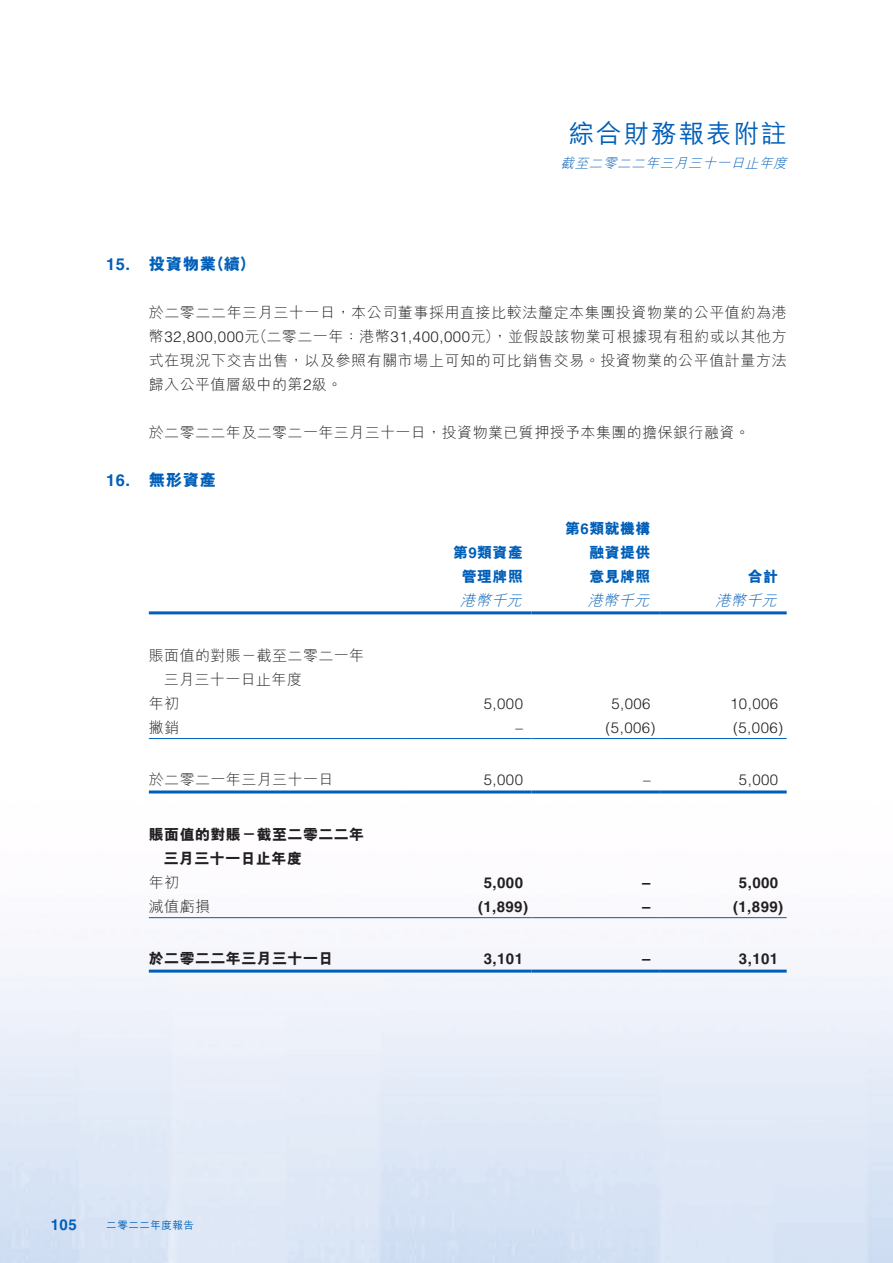
<style>
.page{position:relative;width:893px;height:1263px;background:#fff}
.page>*{position:absolute;margin:0;border:0;box-sizing:border-box;transform-origin:0 0}
.t1{font:500 25.5px "M Hei HK";letter-spacing:.08em;color:#005fb9}
.t2{font:800 16.5px "M Hei HK";letter-spacing:.03em;color:#005fb9}
.t3{font:700 16.5px "Helvetica LT Std";color:#005fb9}
.t4{font:300 15px/24px "M Hei HK";letter-spacing:.03em;color:#231f20;text-align:justify}
.t5{font:300 15px "Helvetica LT Std";letter-spacing:.03em;color:#231f20}
.t6{font:700 15px "Helvetica LT Std";letter-spacing:.03em;color:#231f20}
.t7{font:800 15px/24px "M Hei HK";letter-spacing:.03em;color:#231f20}
.t8{font:800 15px/24px "M Hei HK";letter-spacing:.03em;color:#005fb9;text-align:center}
.t9{font:italic 300 15px "M Hei HK";color:#005fb9}
.t10{font:700 15px "Helvetica LT Std";color:#005fb9}
.t11{font:italic 300 13.5px "M Hei HK";color:#005fb9}
.t12{font:500 10.5px "M Hei HK";letter-spacing:.05em;color:#005fb9}
.s1{font-family:"Helvetica LT Std"}
.s2{font-family:"Helvetica LT Std";font-weight:700}
</style>
<div class="page">
<img style="left:0;top:611px;width:893px;height:652px">
<hr style="left:149px;top:611px;width:255px;height:3px;background:#005fb9">
<hr style="left:404px;top:611px;width:127px;height:3px;background:#005fb9">
<hr style="left:531px;top:611px;width:128px;height:3px;background:#005fb9">
<hr style="left:659px;top:611px;width:128px;height:3px;background:#005fb9">
<hr style="left:149px;top:738px;width:255px;height:1px;background:#005fb9">
<hr style="left:404px;top:738px;width:127px;height:1px;background:#005fb9">
<hr style="left:531px;top:738px;width:128px;height:1px;background:#005fb9">
<hr style="left:659px;top:738px;width:128px;height:1px;background:#005fb9">
<hr style="left:149px;top:790px;width:255px;height:3px;background:#005fb9">
<hr style="left:404px;top:790px;width:127px;height:3px;background:#005fb9">
<hr style="left:531px;top:790px;width:128px;height:3px;background:#005fb9">
<hr style="left:659px;top:790px;width:128px;height:3px;background:#005fb9">
<hr style="left:149px;top:917px;width:255px;height:1px;background:#005fb9">
<hr style="left:404px;top:917px;width:127px;height:1px;background:#005fb9">
<hr style="left:531px;top:917px;width:128px;height:1px;background:#005fb9">
<hr style="left:659px;top:917px;width:128px;height:1px;background:#005fb9">
<hr style="left:149px;top:969px;width:255px;height:3px;background:#005fb9">
<hr style="left:404px;top:969px;width:127px;height:3px;background:#005fb9">
<hr style="left:531px;top:969px;width:128px;height:3px;background:#005fb9">
<hr style="left:659px;top:969px;width:128px;height:3px;background:#005fb9">
<h1 class="t1" style="left:569px;top:115px;width:219px">綜合財務報表附註</h1>
<p class="t11" style="left:561px;top:156px;width:231px">截至二零二二年三月三十一日止年度</p>
<p class="t3" style="left:106px;top:254px;width:25px">15.</p>
<p class="t3" style="left:106px;top:470px;width:25px">16.</p>
<p class="t2" style="left:209px;top:255px;width:48px">（續(</p>
<p class="t2" style="left:149px;top:255px;width:69px">投資物業</p>
<p class="t4" style="left:149px;top:300px;width:639px">於二零二二年三月三十一日，本公司董事採用直接比較法釐定本集團投資物業的公平值約為港幣<span class="s1">32,800,000</span> （元二零二一年：港幣<span class="s1">31,400,000</span>元，）並假設該物業可根據現有租約或以其他方式在現況下交吉出售，以及參照有關市場上可知的可比銷售交易。投資物業的公平值計量方法歸入公平值層級中的第 級<span class="s1">2</span> 。</p>
<p class="t4" style="left:149px;top:420px;width:602px">於二零二二年及二零二一年三月三十一日，投資物業已質押授予本集團的擔保銀行融資。</p>
<p class="t2" style="left:149px;top:471px;width:69px">無形資產</p>
<p class="t8" style="left:453px;top:540px;width:72px">第<span class="s2">9</span>類資產管理牌照</p>
<p class="t8" style="left:565px;top:516px;width:87px;text-align:right">第<span class="s2">6</span>類就機構融資提供</p>
<p class="t8" style="left:589px;top:564px;width:63px">意見牌照</p>
<p class="t8" style="left:748px;top:564px;width:32px">合計</p>
<p class="t9" style="left:460px;top:593px;width:67px">港幣千元</p>
<p class="t9" style="left:588px;top:593px;width:67px">港幣千元</p>
<p class="t9" style="left:715px;top:593px;width:67px">港幣千元</p>
<p class="t4" style="left:164px;top:643px;width:202px;text-indent:-15px">賬面值的對賬－截至二零二一年三月三十一日止年度</p>
<p class="t4" style="left:149px;top:691px;width:32px">年初</p>
<p class="t5" style="left:484px;top:694px;width:41px">5,000</p>
<p class="t5" style="left:611px;top:694px;width:41px">5,006</p>
<p class="t5" style="left:730px;top:694px;width:49px">10,006</p>
<p class="t4" style="left:149px;top:715px;width:32px">撇銷</p>
<p class="t5" style="left:515px;top:718px;width:9px">–</p>
<p class="t5" style="left:606px;top:718px;width:52px">)5,006(</p>
<p class="t5" style="left:733px;top:718px;width:52px">)5,006(</p>
<p class="t4" style="left:149px;top:767px;width:186px">於二零二一年三月三十一日</p>
<p class="t5" style="left:484px;top:770px;width:41px">5,000</p>
<p class="t5" style="left:643px;top:770px;width:9px">–</p>
<p class="t5" style="left:739px;top:770px;width:41px">5,000</p>
<p class="t7" style="left:164px;top:822px;width:202px;text-indent:-15px">賬面值的對賬－截至二零二二年三月三十一日止年度</p>
<p class="t4" style="left:149px;top:870px;width:32px">年初</p>
<p class="t6" style="left:484px;top:873px;width:41px">5,000</p>
<p class="t6" style="left:642px;top:873px;width:10px">–</p>
<p class="t6" style="left:739px;top:873px;width:41px">5,000</p>
<p class="t4" style="left:149px;top:894px;width:63px">減值虧損</p>
<p class="t6" style="left:478px;top:897px;width:52px">)1,899(</p>
<p class="t6" style="left:642px;top:897px;width:10px">–</p>
<p class="t6" style="left:733px;top:897px;width:52px">)1,899(</p>
<p class="t7" style="left:149px;top:946px;width:186px">於二零二二年三月三十一日</p>
<p class="t6" style="left:484px;top:950px;width:41px">3,101</p>
<p class="t6" style="left:642px;top:950px;width:10px">–</p>
<p class="t6" style="left:739px;top:950px;width:41px">3,101</p>
<p class="t10" style="left:51px;top:1215px;width:27px">105</p>
<p class="t12" style="left:106px;top:1217px;width:89px">二零二二年度報告</p>
</div>
